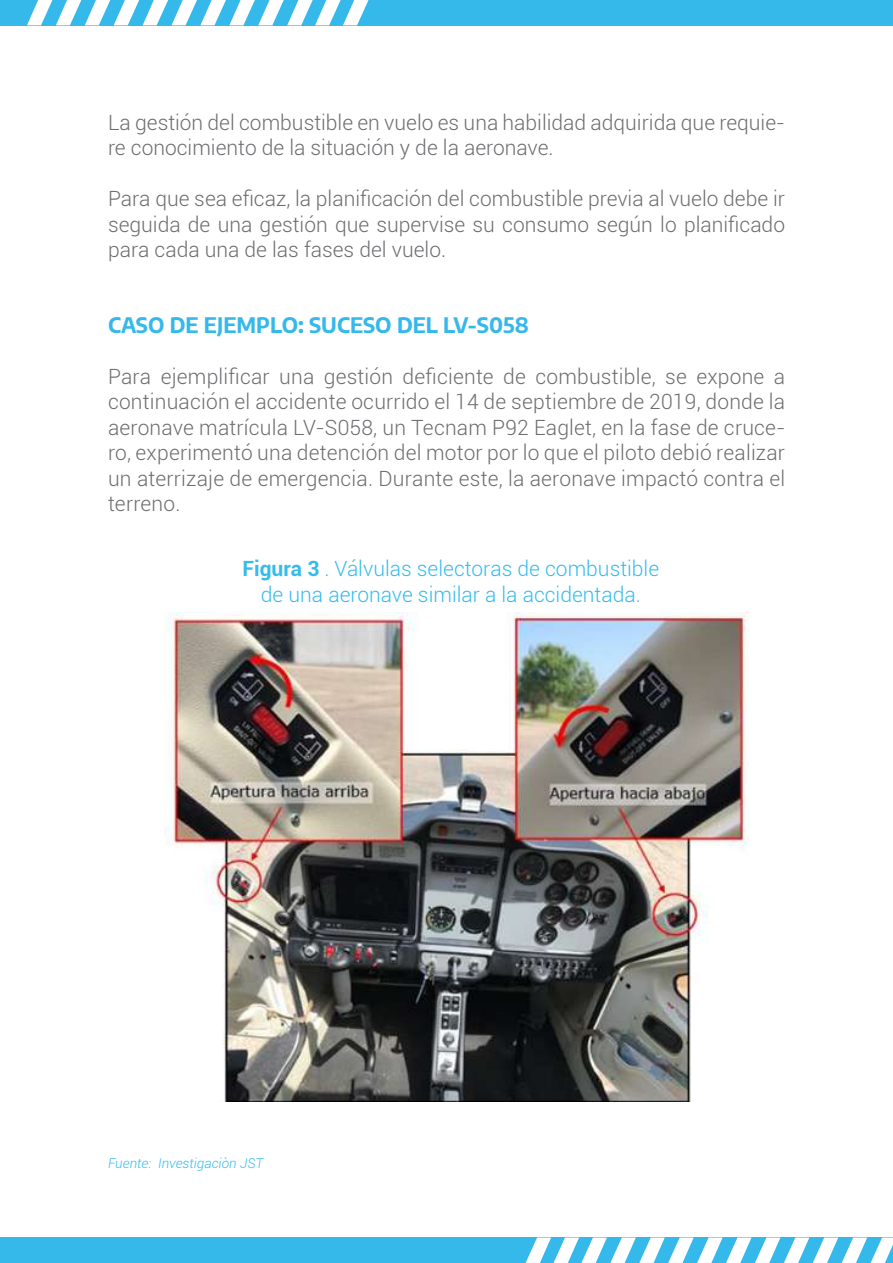
<style>
.page{position:relative;width:893px;height:1263px;background:#fff}
.page>*{position:absolute;margin:0;border:0;box-sizing:border-box;transform-origin:0 0}
.t1{font:300 21px/25.5px "Roboto";color:#6c6d70;text-align:justify}
.t2{font:300 21px/25.5px "Roboto";color:#34bced;text-align:center}
.t3{font:700 21px "Encode Sans";color:#35b8ea}
.t4{font:italic 300 13.5px "Roboto";color:#34bced}
.s1{font-weight:700}
</style>
<div class="page">
<div style="left:1px;top:0;width:892px;height:25px;background:#35b8ea"></div>
<svg style="left:27px;top:0;width:341px;height:25px"></svg>
<div style="left:1px;top:1237px;width:892px;height:26px;background:#35b8ea"></div>
<svg style="left:526px;top:1237px;width:367px;height:26px"></svg>
<img style="left:164px;top:613px;width:584px;height:489px">
<p class="t1" style="left:108px;top:109px;width:678px">La gestión del combustible en vuelo es una habilidad adquirida que requie&shy;re conocimiento de la situación y de la aeronave.</p>
<p class="t1" style="left:108px;top:185px;width:678px">Para que sea eficaz, la planificación del combustible previa al vuelo debe ir seguida de una gestión que supervise su consumo según lo planificado para cada una de las fases del vuelo.</p>
<p class="t3" style="left:108px;top:309px;width:422px">CASO DE EJEMPLO: SUCESO DEL LV-S058</p>
<p class="t1" style="left:108px;top:363px;width:679px">Para ejemplificar una gestión deficiente de combustible, se expone a continuación el accidente ocurrido el 14 de septiembre de 2019, donde la aeronave matrícula LV-S058, un Tecnam P92 Eaglet, en la fase de cruce&shy;ro, experimentó una detención del motor por lo que el piloto debió realizar un aterrizaje de emergencia. Durante este, la aeronave impactó contra el terreno.</p>
<p class="t2" style="left:242px;top:555px;width:418px"><span class="s1">Figura 3</span> . Válvulas selectoras de combustible de una aeronave similar a la accidentada.</p>
<p class="t4" style="left:108px;top:1154px;width:157px">Fuente: Investigaciòn JST</p>
</div>
